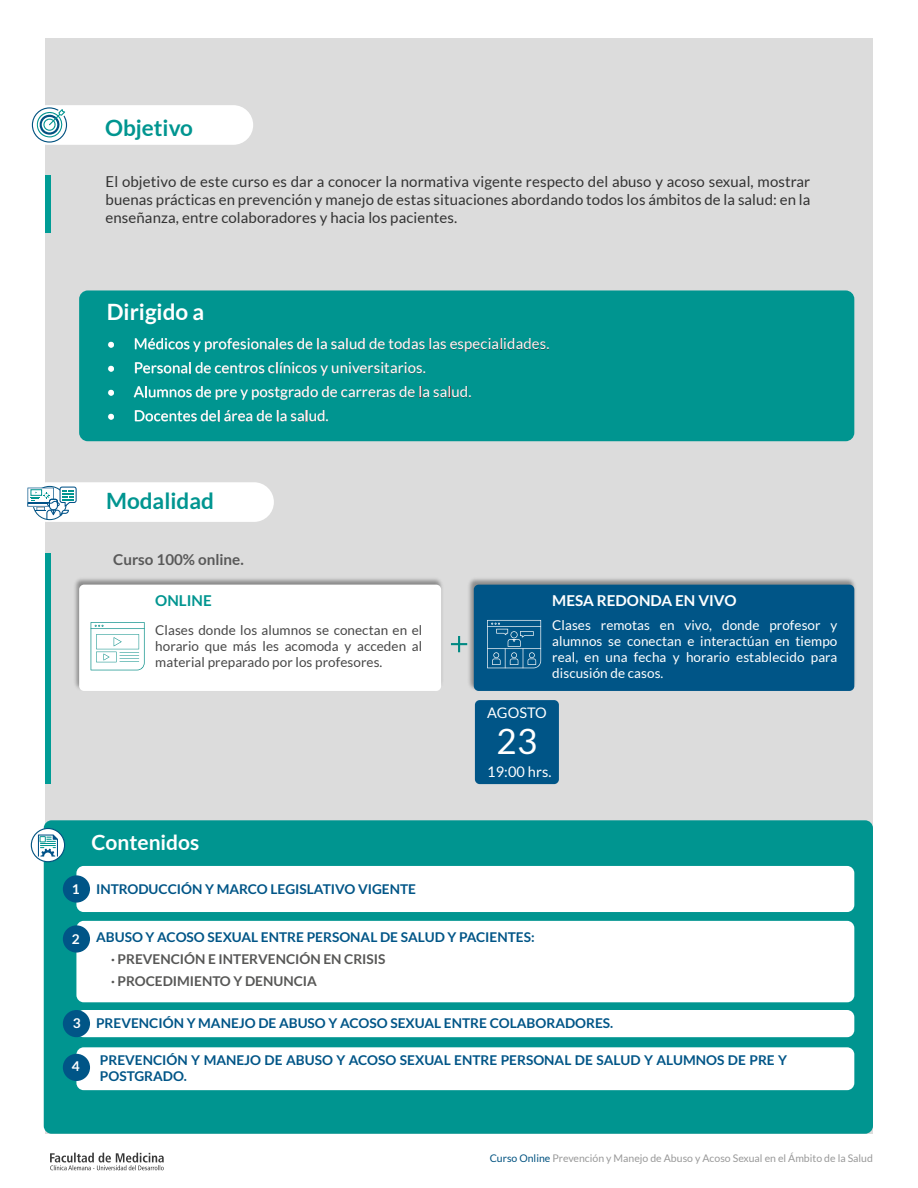
<style>
.page{position:relative;width:918px;height:1188px;background:#fff}
.page>*{position:absolute;margin:0;border:0;box-sizing:border-box;transform-origin:0 0}
.t1{font:34.95px "Lato";color:#fff}
.t2{font:700 22.5px "Lato";color:#009590}
.t3{font:700 22.5px "Lato";color:#fff}
.t4{font:700 21px "Lato";color:#fff}
.t5{font:15px/18px "Lato";letter-spacing:.005em;color:#333;text-align:justify}
.t6{font:15px "Lato";letter-spacing:.005em;color:#fff}
.t7{font:700 15px "Lato";color:#fff}
.t8{font:700 15px "Lato";color:#595959}
.t9{font:700 15px "Lato";color:#009590}
.t10{font:14.55px "Lato";letter-spacing:.005em;color:#fff}
.t11{font:700 13.5px/16.2px "Lato";color:#005587}
.t12{font:13.5px/16.2px "Lato";letter-spacing:.005em;color:#fff;text-align:justify}
.t13{font:13.5px/16.2px "Lato";letter-spacing:.005em;color:#474747;text-align:justify}
.t14{font:700 13.5px/22.2px "Lato";color:#575756}
.t15{font:700 13.5px "Lato";color:#fff}
.t16{font:10.5px "Lato";color:#999}
.s1{color:#005280}
</style>
<div class="page">
<div style="left:45px;top:38px;width:828px;height:1096px;background:#dcdcdc"></div>
<div style="left:27px;top:482px;width:247px;height:40px;background:#fff;border-radius:20px"></div>
<div style="left:45px;top:554px;width:6px;height:230px;background:#009c95"></div>
<div style="left:33px;top:486px;width:34px;height:34px;border:1px solid #005280;border-radius:50%"></div>
<svg style="left:28px;top:487px;width:49px;height:32px"></svg>
<img style="left:75px;top:578px;width:367px;height:113px">
<div style="left:79px;top:585px;width:362px;height:106px;background:#fff;border-radius:5px"></div>
<img style="left:467px;top:578px;width:388px;height:113px">
<div style="left:474px;top:585px;width:380px;height:106px;background:#005587;border-radius:5px"></div>
<svg style="left:91px;top:622px;width:54px;height:48px"></svg>
<svg style="left:487px;top:620px;width:54px;height:48px"></svg>
<svg style="left:451px;top:636px;width:16px;height:16px"></svg>
<div style="left:475px;top:700px;width:84px;height:84px;background:#005587;border-radius:5px"></div>
<div style="left:45px;top:176px;width:6px;height:57px;background:#009c95"></div>
<div style="left:27px;top:105px;width:226px;height:40px;background:#fff;border-radius:20px"></div>
<div style="left:32px;top:107px;width:35px;height:36px;border:1px solid #005280;border-radius:50%"></div>
<svg style="left:31px;top:107px;width:37px;height:34px"></svg>
<svg style="left:50px;top:1153px;width:114px;height:17px"></svg>
<div style="left:79px;top:290px;width:775px;height:151px;background:#009590;border-radius:9px"></div>
<svg style="left:108px;top:342px;width:6px;height:6px"></svg>
<svg style="left:135px;top:338px;width:414px;height:14px"></svg>
<svg style="left:108px;top:366px;width:6px;height:6px"></svg>
<svg style="left:135px;top:362px;width:290px;height:14px"></svg>
<svg style="left:108px;top:390px;width:6px;height:6px"></svg>
<svg style="left:134px;top:386px;width:337px;height:14px"></svg>
<svg style="left:108px;top:414px;width:6px;height:6px"></svg>
<svg style="left:135px;top:410px;width:84px;height:12px"></svg>
<svg style="left:225px;top:410px;width:103px;height:12px"></svg>
<div style="left:44px;top:820px;width:829px;height:314px;background:#009590;border-radius:8px"></div>
<div style="left:76px;top:866px;width:778px;height:46px;background:#fff;border-radius:7px"></div>
<div style="left:76px;top:921px;width:778px;height:81px;background:#fff;border-radius:7px"></div>
<div style="left:76px;top:1010px;width:778px;height:27px;background:#fff;border-radius:7px"></div>
<svg style="left:31px;top:828px;width:34px;height:34px"></svg>
<div style="left:31px;top:828px;width:34px;height:34px;border:1px solid #005280;border-radius:50%"></div>
<svg style="left:38px;top:835px;width:20px;height:22px"></svg>
<div style="left:63px;top:875px;width:27px;height:28px;background:#005587;border-radius:50%"></div>
<div style="left:63px;top:925px;width:27px;height:28px;background:#005587;border-radius:50%"></div>
<div style="left:63px;top:1010px;width:27px;height:27px;background:#005587;border-radius:50%"></div>
<div style="left:76px;top:1047px;width:778px;height:43px;background:#fff;border-radius:7px"></div>
<div style="left:63px;top:1054px;width:27px;height:27px;background:#005587;border-radius:50%"></div>
<h2 class="t2" style="left:105px;top:115px;width:90px">Objetivo</h2>
<p class="t5" style="left:106px;top:172px;width:706px">El objetivo de este curso es dar a conocer la normativa vigente respecto del abuso y acoso sexual, mostrar buenas prácticas en prevención y manejo de estas situaciones abordando todos los ámbitos de la salud: en la enseñanza, entre colaboradores y hacia los pacientes.</p>
<h2 class="t3" style="left:107px;top:299px;width:99px">Dirigido a</h2>
<p class="t6" style="left:107px;top:336px;width:444px">• Médicos y profesionales de la salud de todas las especialidades.</p>
<p class="t6" style="left:107px;top:360px;width:321px">• Personal de centros clínicos y universitarios.</p>
<p class="t6" style="left:107px;top:384px;width:366px">• Alumnos de pre y postgrado de carreras de la salud.</p>
<p class="t6" style="left:107px;top:408px;width:223px">• Docentes del área de la salud.</p>
<h2 class="t2" style="left:106px;top:488px;width:109px">Modalidad</h2>
<p class="t8" style="left:113px;top:551px;width:132px">Curso 100% online.</p>
<p class="t9" style="left:155px;top:592px;width:58px">ONLINE</p>
<p class="t13" style="left:155px;top:622px;width:269px">Clases donde los alumnos se conectan en el horario que más les acomoda y acceden al material preparado por los profesores.</p>
<p class="t7" style="left:552px;top:592px;width:186px">MESA REDONDA EN VIVO</p>
<p class="t12" style="left:552px;top:617px;width:287px">Clases remotas en vivo, donde profesor y alumnos se conectan e interactúan en tiempo real, en una fecha y horario establecido para discusión de casos.</p>
<p class="t10" style="left:487px;top:704px;width:61px">AGOSTO</p>
<h1 class="t1" style="left:497px;top:722px;width:42px">23</h1>
<p class="t10" style="left:487px;top:764px;width:66px">19:00 hrs.</p>
<h3 class="t4" style="left:91px;top:830px;width:109px">Contenidos</h3>
<p class="t15" style="left:72px;top:881px;width:9px">1</p>
<p class="t15" style="left:72px;top:931px;width:9px">2</p>
<p class="t15" style="left:73px;top:1016px;width:9px">3</p>
<p class="t15" style="left:72px;top:1059px;width:9px">4</p>
<p class="t11" style="left:96px;top:880px;width:321px">INTRODUCCIÓN Y MARCO LEGISLATIVO VIGENTE</p>
<p class="t11" style="left:96px;top:928px;width:440px">ABUSO Y ACOSO SEXUAL ENTRE PERSONAL DE SALUD Y PACIENTES:</p>
<p class="t14" style="left:111px;top:948px;width:276px">· PREVENCIÓN E INTERVENCIÓN EN CRISIS · PROCEDIMIENTO Y DENUNCIA</p>
<p class="t11" style="left:96px;top:1015px;width:519px">PREVENCIÓN Y MANEJO DE ABUSO Y ACOSO SEXUAL ENTRE COLABORADORES.</p>
<p class="t11" style="left:100px;top:1052px;width:689px">PREVENCIÓN Y MANEJO DE ABUSO Y ACOSO SEXUAL ENTRE PERSONAL DE SALUD Y ALUMNOS DE PRE Y<br>POSTGRADO.</p>
<p class="t16" style="left:490px;top:1153px;width:385px"><span class="s1">Curso Online</span> Prevención y Manejo de Abuso y Acoso Sexual en el Ámbito de la Salud</p>
</div>
